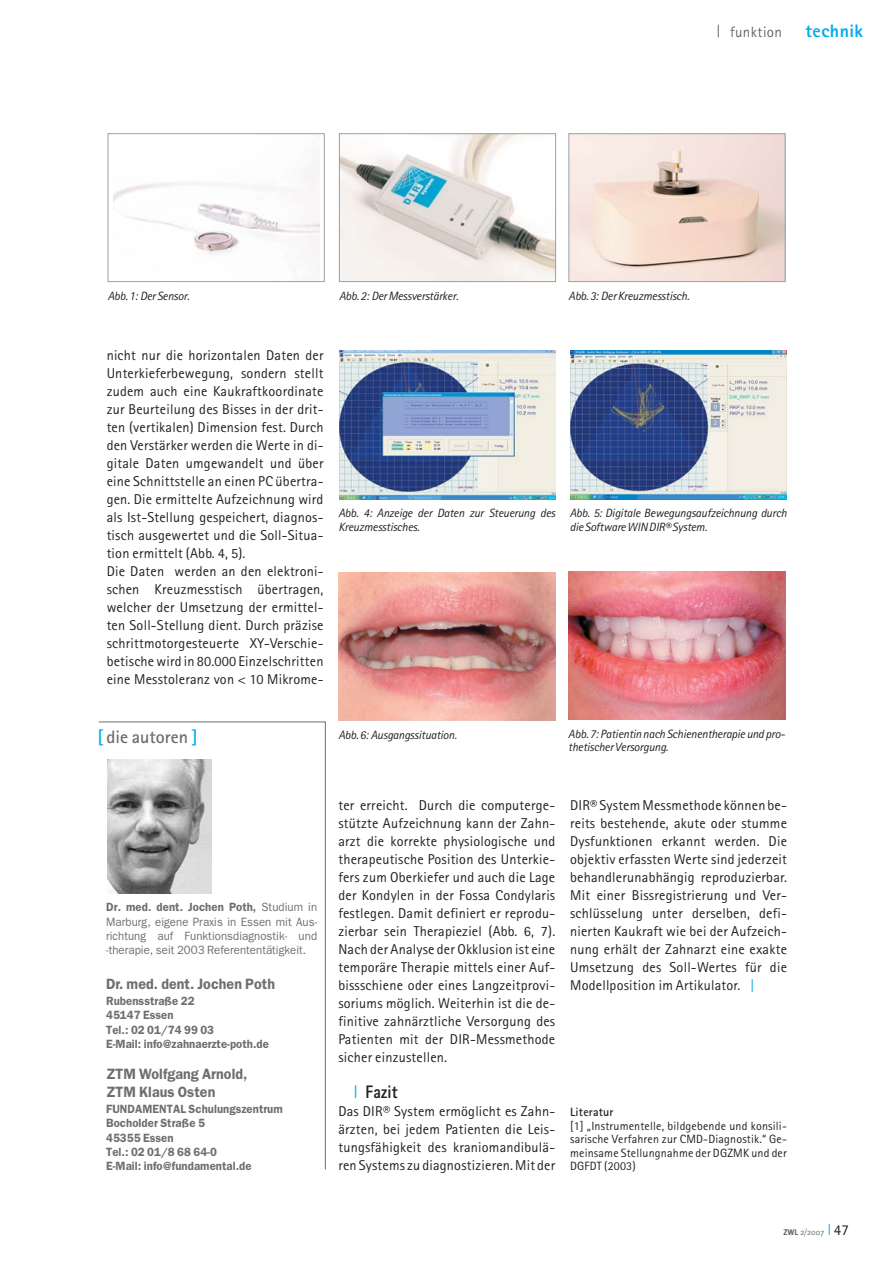
<style>
.page{position:relative;width:893px;height:1263px;background:#fff}
.page>*{position:absolute;margin:0;border:0;box-sizing:border-box;transform-origin:0 0}
.t1{font:800 18.15px "Rotis Sans Serif";letter-spacing:.015em;color:#231f20;scale:.87 1}
.t2{font:700 18px "Rotis Sans Serif";color:#6c6e70}
.t3{font:800 18px "Rotis Sans Serif";letter-spacing:.025em;color:#00adef}
.t4{font:600 15px/18px "Franklin Gothic";letter-spacing:.005em;color:#6c6e70;scale:.95 1}
.t5{font:15px "Rotis Sans Serif";letter-spacing:.025em;color:#606970}
.t6{font:14.25px/18px "Rotis Sans Serif";letter-spacing:.015em;color:#231f20;text-align:justify}
.t7{font:italic 12px/13.5px "Rotis Sans Serif";letter-spacing:-.015em;color:#231f20}
.t8{font:600 12px/14.4px "Franklin Gothic";letter-spacing:.005em;color:#6c6e70;scale:.95 1}
.t9{font:12px/14.4px "Franklin Gothic";letter-spacing:.005em;color:#6c6e70;text-align:justify;scale:.95 1}
.t10{font:12px/13.5px "Rotis Sans Serif";letter-spacing:.015em;color:#231f20;text-align:justify}
.t11{font:700 12px "Rotis Sans Serif";letter-spacing:.015em;color:#231f20}
.t12{font:8.25px "Meta";color:#606970}
.s1{color:#00adef}
.s2{font-weight:600}
.s3{font-weight:700;font-size:14.1px;color:#00adef}
.s4{font-weight:700}
.s5{font-family:"Rotis Sans Serif";font-size:15px;color:#231f20}
</style>
<div class="page">
<svg style="left:718px;top:25px;width:1px;height:12px"></svg>
<svg style="left:98px;top:721px;width:228px;height:449px"></svg>
<img style="left:113px;top:166px;width:206px;height:103px">
<div style="left:108px;top:133px;width:217px;height:149px;border:1px solid #98a1a7"></div>
<img style="left:341px;top:135px;width:213px;height:145px">
<div style="left:339px;top:133px;width:217px;height:149px;border:1px solid #98a1a7"></div>
<img style="left:571px;top:135px;width:212px;height:145px">
<div style="left:569px;top:133px;width:216px;height:149px;border:1px solid #98a1a7"></div>
<img style="left:339px;top:351px;width:216px;height:148px">
<img style="left:570px;top:351px;width:216px;height:148px">
<img style="left:338px;top:572px;width:217px;height:149px">
<img style="left:568px;top:571px;width:217px;height:149px">
<p class="t5" style="left:730px;top:27px;width:54px">funktion</p>
<p class="t3" style="left:805px;top:25px;width:59px">technik</p>
<p class="t7" style="left:108px;top:290px;width:83px">Abb. 1: Der Sensor.</p>
<p class="t7" style="left:339px;top:290px;width:121px">Abb. 2: Der Messverstärker.</p>
<p class="t7" style="left:569px;top:290px;width:122px">Abb. 3: Der Kreuzmesstisch.</p>
<p class="t6" style="left:107px;top:348px;width:218px;text-align:left">nicht nur die horizontalen Daten der Unterkieferbewegung, sondern stellt zudem auch eine Kaukraftkoordinate zur Beurteilung des Bisses in der drit&shy;ten (vertikalen) Dimension fest. Durch den Verstärker werden die Werte in di&shy;gitale Daten umgewandelt und über eine Schnittstelle an einen PC übertra&shy;gen. Die ermittelte Aufzeichnung wird als Ist-Stellung gespeichert, diagnos&shy;tisch ausgewertet und die Soll-Situa&shy;tion ermittelt (Abb. 4, 5).<br>Die Daten werden an den elektroni&shy;schen Kreuzmesstisch übertragen, welcher der Umsetzung der ermittel&shy;ten Soll-Stellung dient. Durch präzise schrittmotorgesteuerte XY-Verschie&shy;betische wird in 80.000 Einzelschritten eine Messtoleranz von &lt; 10 Mikrome-</p>
<p class="t7" style="left:338px;top:507px;width:218px">Abb. 4: Anzeige der Daten zur Steuerung des<br>Kreuzmesstisches.</p>
<p class="t7" style="left:570px;top:507px;width:218px">Abb. 5: Digitale Bewegungsaufzeichnung durch die Software WIN DIR® System.</p>
<p class="t2" style="left:98px;top:730px;width:102px"><span class="s1">[</span> die autoren <span class="s1">]</span></p>
<p class="t7" style="left:338px;top:729px;width:120px">Abb. 6: Ausgangssituation.</p>
<p class="t7" style="left:568px;top:728px;width:218px">Abb. 7: Patientin nach Schienentherapie und pro&shy;thetischer Versorgung.</p>
<p class="t9" style="left:106px;top:901px;width:224px"><span class="s2">Dr. med. dent. Jochen Poth,</span> Studium in Marburg, eigene Praxis in Essen mit Aus&shy;richtung auf Funktionsdiagnostik- und -therapie, seit 2003 Referententätigkeit.</p>
<p class="t4" style="left:106px;top:976px;width:179px">Dr. med. dent. Jochen Poth</p>
<p class="t8" style="left:106px;top:994px;width:173px">Rubensstraße 22<br>45147 Essen<br>Tel.: 02 01/74 99 03<br>E-Mail: info@zahnaerzte-poth.de</p>
<p class="t4" style="left:106px;top:1066px;width:150px">ZTM Wolfgang Arnold,<br>ZTM Klaus Osten</p>
<p class="t8" style="left:106px;top:1102px;width:187px">FUNDAMENTAL Schulungszentrum<br>Bocholder Straße 5<br>45355 Essen<br>Tel.: 02 01/8 68 64-0<br>E-Mail: info@fundamental.de</p>
<p class="t6" style="left:338px;top:798px;width:218px">ter erreicht. Durch die computerge&shy;stützte Aufzeichnung kann der Zahn&shy;arzt die korrekte physiologische und therapeutische Position des Unterkie&shy;fers zum Oberkiefer und auch die Lage der Kondylen in der Fossa Condylaris festlegen. Damit definiert er reprodu&shy;zierbar sein Therapieziel (Abb. 6, 7).<br>Nach der Analyse der Okklusion ist eine temporäre Therapie mittels einer Auf&shy;bissschiene oder eines Langzeitprovi&shy;soriums möglich. Weiterhin ist die de&shy;finitive zahnärztliche Versorgung des Patienten mit der DIR-Messmethode sicher einzustellen.</p>
<p class="t1" style="left:354px;top:1085px;width:52px"><span class="s3">|</span> Fazit</p>
<p class="t6" style="left:338px;top:1104px;width:218px">Das DIR® System ermöglicht es Zahn&shy;ärzten, bei jedem Patienten die Leis&shy;tungsfähigkeit des kraniomandibulä&shy;ren Systems zu diagnostizieren. Mit der</p>
<p class="t6" style="left:570px;top:798px;width:218px">DIR® System Messmethode können be&shy;reits bestehende, akute oder stumme Dysfunktionen erkannt werden. Die objektiv erfassten Werte sind jederzeit behandlerunabhängig reproduzierbar.<br>Mit einer Bissregistrierung und Ver&shy;schlüsselung unter derselben, defi&shy;nierten Kaukraft wie bei der Aufzeich&shy;nung erhält der Zahnarzt eine exakte Umsetzung des Soll-Wertes für die Modellposition im Artikulator. <span class="s1">|</span></p>
<p class="t11" style="left:570px;top:1108px;width:45px">Literatur</p>
<p class="t10" style="left:570px;top:1120px;width:218px">[1] „Instrumentelle, bildgebende und konsili&shy;sarische Verfahren zur CMD-Diagnostik.“ Ge&shy;meinsame Stellungnahme der DGZMK und der DGFDT (2003)</p>
<p class="t12" style="left:783px;top:1229px;width:67px"><span class="s4">ZWL</span> 2/2007 <span class="s5">47</span></p>
</div>
